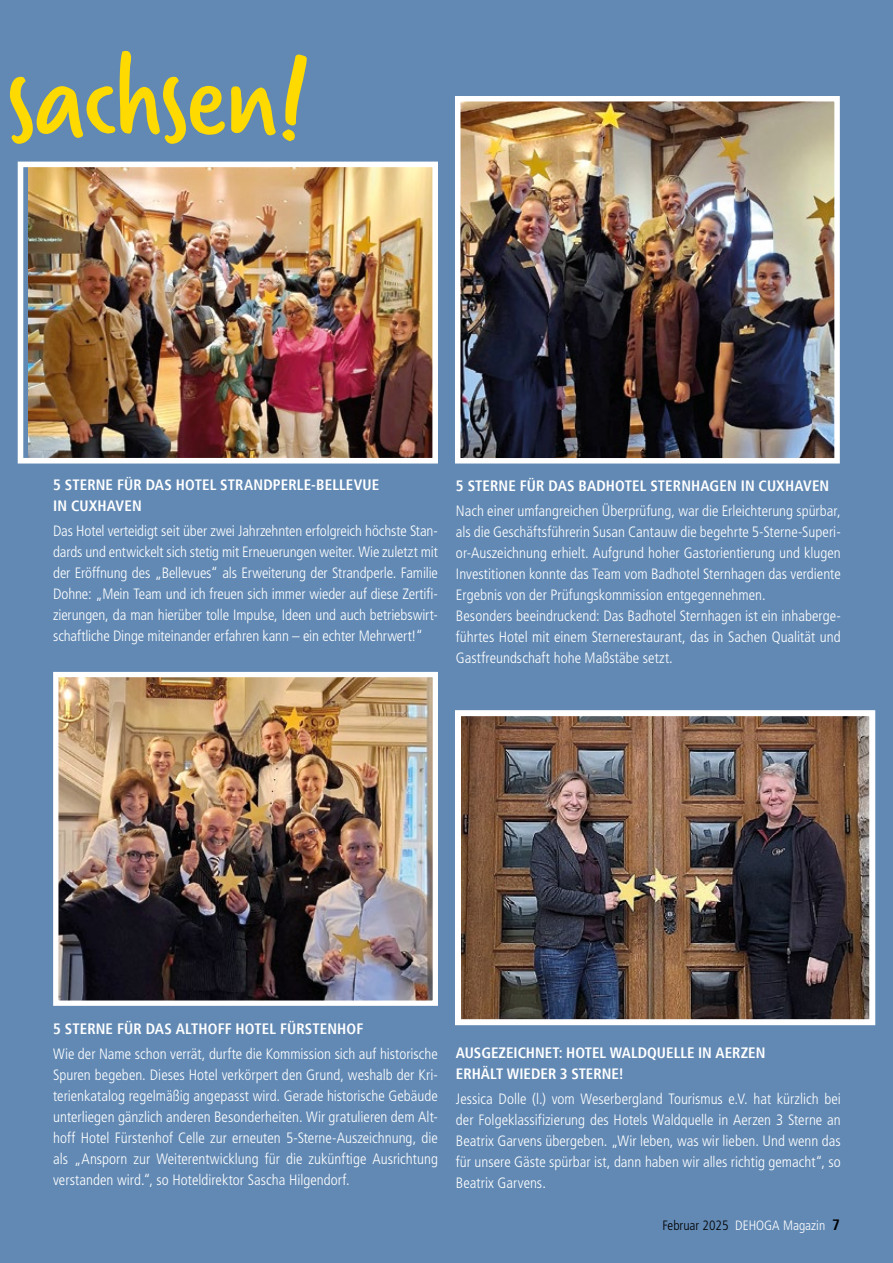
<style>
.page{position:relative;width:893px;height:1263px;background:#6189b4}
.page>*{position:absolute;margin:0;border:0;box-sizing:border-box;transform-origin:0 0}
.t1{font:124.5px "Verveine";letter-spacing:-.025em;color:#ffda00}
.t2{font:300 condensed 15px/21px "Frutiger";color:#fff;text-align:justify}
.t3{font:700 condensed 15px/21px "Frutiger";letter-spacing:.005em;color:#fff}
.t4{font:300 condensed 13.5px "Frutiger";color:#fff}
.s1{color:#000}
.s2{font-weight:700;font-size:15px;color:#000}
</style>
<div class="page">
<img style="left:28px;top:169px;width:403px;height:287px">
<div style="left:18px;top:162px;width:420px;height:301px;border:6px solid #fff"></div>
<img style="left:461px;top:102px;width:373px;height:355px">
<div style="left:455px;top:96px;width:385px;height:367px;border:5px solid #fff"></div>
<img style="left:462px;top:717px;width:406px;height:301px">
<div style="left:455px;top:710px;width:420px;height:315px;border:6px solid #fff"></div>
<img style="left:59px;top:678px;width:373px;height:322px">
<div style="left:53px;top:672px;width:385px;height:334px;border:5px solid #fff"></div>
<h1 class="t1" style="left:5px;top:12px;width:305px">sachsen!</h1>
<p class="t3" style="left:53px;top:474px;width:328px">5 STERNE FÜR DAS HOTEL STRANDPERLE-BELLEVUE<br>IN CUXHAVEN</p>
<p class="t2" style="left:53px;top:520px;width:386px">Das Hotel verteidigt seit über zwei Jahrzehnten erfolgreich höchste Stan&shy;dards und entwickelt sich stetig mit Erneuerungen weiter. Wie zuletzt mit der Eröffnung des „Bellevues“ als Erweiterung der Strandperle. Familie Dohne: „Mein Team und ich freuen sich immer wieder auf diese Zertifi&shy;zierungen, da man hierüber tolle Impulse, Ideen und auch betriebswirt&shy;schaftliche Dinge miteinander erfahren kann – ein echter Mehrwert!“</p>
<p class="t3" style="left:456px;top:475px;width:375px">5 STERNE FÜR DAS BADHOTEL STERNHAGEN IN CUXHAVEN</p>
<p class="t2" style="left:456px;top:501px;width:386px;text-align:left">Nach einer umfangreichen Überprüfung, war die Erleichterung spürbar, als die Geschäftsführerin Susan Cantauw die begehrte 5-Sterne-Superi&shy;or-Auszeichnung erhielt. Aufgrund hoher Gastorientierung und klugen Investitionen konnte das Team vom Badhotel Sternhagen das verdiente Ergebnis von der Prüfungskommission entgegennehmen.<br>Besonders beeindruckend: Das Badhotel Sternhagen ist ein inhaberge&shy;führtes Hotel mit einem Sternerestaurant, das in Sachen Qualität und Gastfreundschaft hohe Maßstäbe setzt.</p>
<p class="t3" style="left:53px;top:1018px;width:312px">5 STERNE FÜR DAS ALTHOFF HOTEL FÜRSTENHOF</p>
<p class="t2" style="left:53px;top:1044px;width:386px">Wie der Name schon verrät, durfte die Kommission sich auf historische Spuren begeben. Dieses Hotel verkörpert den Grund, weshalb der Kri&shy;terienkatalog regelmäßig angepasst wird. Gerade historische Gebäude unterliegen gänzlich anderen Besonderheiten. Wir gratulieren dem Alt&shy;hoff Hotel Fürstenhof Celle zur erneuten 5-Sterne-Auszeichnung, die als „Ansporn zur Weiterentwicklung für die zukünftige Ausrichtung verstanden wird.“, so Hoteldirektor Sascha Hilgendorf.</p>
<p class="t3" style="left:456px;top:1042px;width:311px">AUSGEZEICHNET: HOTEL WALDQUELLE IN AERZEN<br>ERHÄLT WIEDER 3 STERNE!</p>
<p class="t2" style="left:456px;top:1088px;width:386px">Jessica Dolle (l.) vom Weserbergland Tourismus e.V. hat kürzlich bei der Folgeklassifizierung des Hotels Waldquelle in Aerzen 3 Sterne an Beatrix Garvens übergeben. „Wir leben, was wir lieben. Und wenn das für unsere Gäste spürbar ist, dann haben wir alles richtig gemacht“, so Beatrix Garvens.</p>
<p class="t4" style="left:663px;top:1218px;width:179px"><span class="s1">Februar 2025</span> DEHOGA Magazin <span class="s2">7</span></p>
</div>
